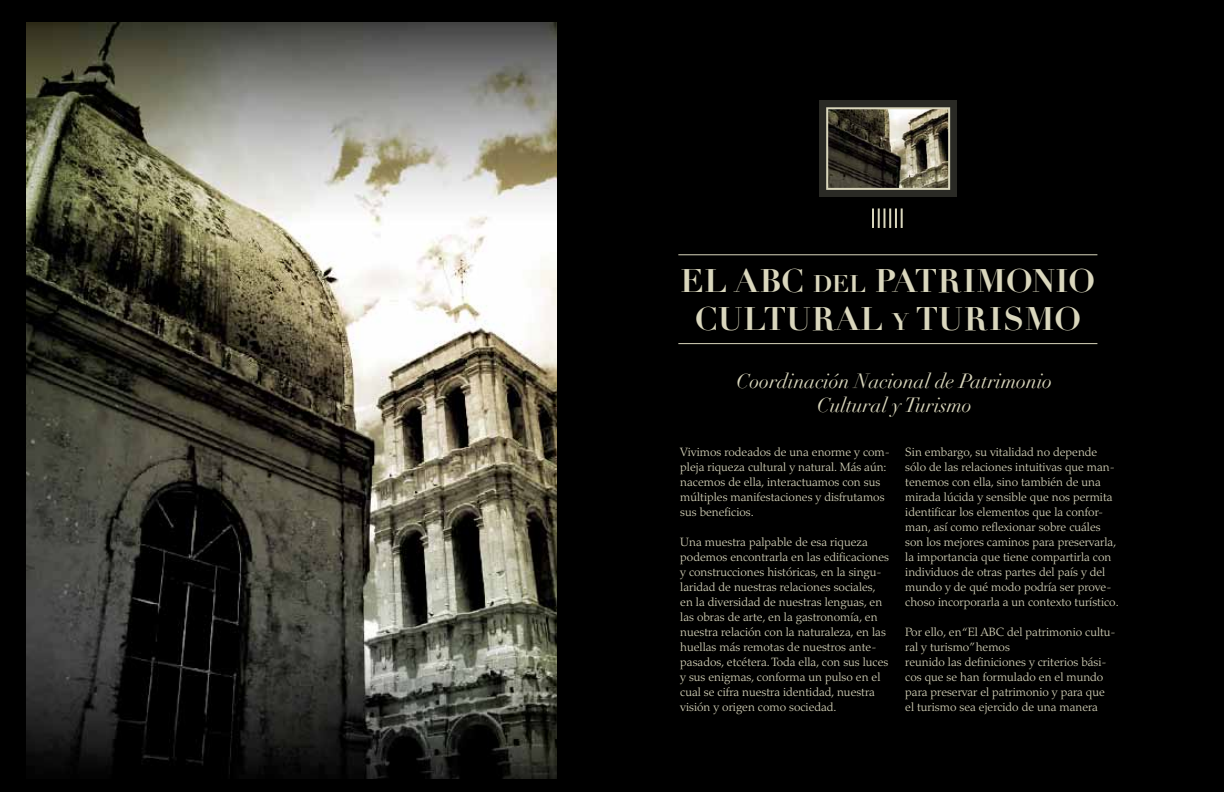
<style>
.page{position:relative;width:1224px;height:792px;background:#000}
.page>*{position:absolute;margin:0;border:0;box-sizing:border-box;transform-origin:0 0}
.t1{font:700 31.9px/38.3px "Didot";letter-spacing:.02em;color:#dad7bd;text-align:center}
.t2{font:italic 20.2px/24.2px "Didot";color:#dad7bd;text-align:center}
.t3{font:300 12px/15px "Palatino LT Std";color:#dad7bd}
.s1{font-size:23.5px}
</style>
<div class="page">
<img style="left:27px;top:23px;width:529px;height:756px">
<hr style="left:678px;top:254px;width:419px;height:1px;background:#dad7bd">
<hr style="left:678px;top:343px;width:419px;height:1px;background:#dad7bd">
<div style="left:819px;top:100px;width:138px;height:97px;background:#2a2a25"></div>
<img style="left:829px;top:110px;width:118px;height:77px">
<div style="left:826px;top:107px;width:124px;height:83px;border:2px solid #dad7bd"></div>
<hr style="left:872px;top:208px;width:2px;height:20px;background:#dad7bd">
<hr style="left:878px;top:208px;width:2px;height:20px;background:#dad7bd">
<hr style="left:883px;top:208px;width:2px;height:20px;background:#dad7bd">
<hr style="left:889px;top:208px;width:2px;height:20px;background:#dad7bd">
<hr style="left:895px;top:208px;width:2px;height:20px;background:#dad7bd">
<hr style="left:901px;top:208px;width:2px;height:20px;background:#dad7bd">
<h1 class="t1" style="left:681px;top:262px;width:416px">EL ABC <span class="s1">DEL</span> PATRIMONIO<br>CULTURAL <span class="s1">Y</span> TURISMO</h1>
<h2 class="t2" style="left:737px;top:369px;width:317px">Coordinación Nacional de Patrimonio<br>Cultural y Turismo</h2>
<p class="t3" style="left:680px;top:444px;width:211px">Vivimos rodeados de una enorme y com&shy;pleja riqueza cultural y natural. Más aún: nacemos de ella, interactuamos con sus múltiples manifestaciones y disfrutamos sus beneficios.</p>
<p class="t3" style="left:680px;top:534px;width:210px">Una muestra palpable de esa riqueza podemos encontrarla en las edificaciones y construcciones históricas, en la singu&shy;laridad de nuestras relaciones sociales, en la diversidad de nuestras lenguas, en las obras de arte, en la gastronomía, en nuestra relación con la naturaleza, en las huellas más remotas de nuestros ante&shy;pasados, etcétera. Toda ella, con sus luces y sus enigmas, conforma un pulso en el cual se cifra nuestra identidad, nuestra visión y origen como sociedad.</p>
<p class="t3" style="left:905px;top:444px;width:215px">Sin embargo, su vitalidad no depende sólo de las relaciones intuitivas que man&shy;tenemos con ella, sino también de una mirada lúcida y sensible que nos permita identificar los elementos que la confor&shy;man, así como reflexionar sobre cuáles son los mejores caminos para preservarla, la importancia que tiene compartirla con individuos de otras partes del país y del mundo y de qué modo podría ser prove&shy;choso incorporarla a un contexto turístico.</p>
<p class="t3" style="left:905px;top:624px;width:212px">Por ello, en “El ABC del patrimonio cultu&shy;ral y turismo”hemos<br>reunido las definiciones y criterios bási&shy;cos que se han formulado en el mundo para preservar el patrimonio y para que el turismo sea ejercido de una manera</p>
</div>
